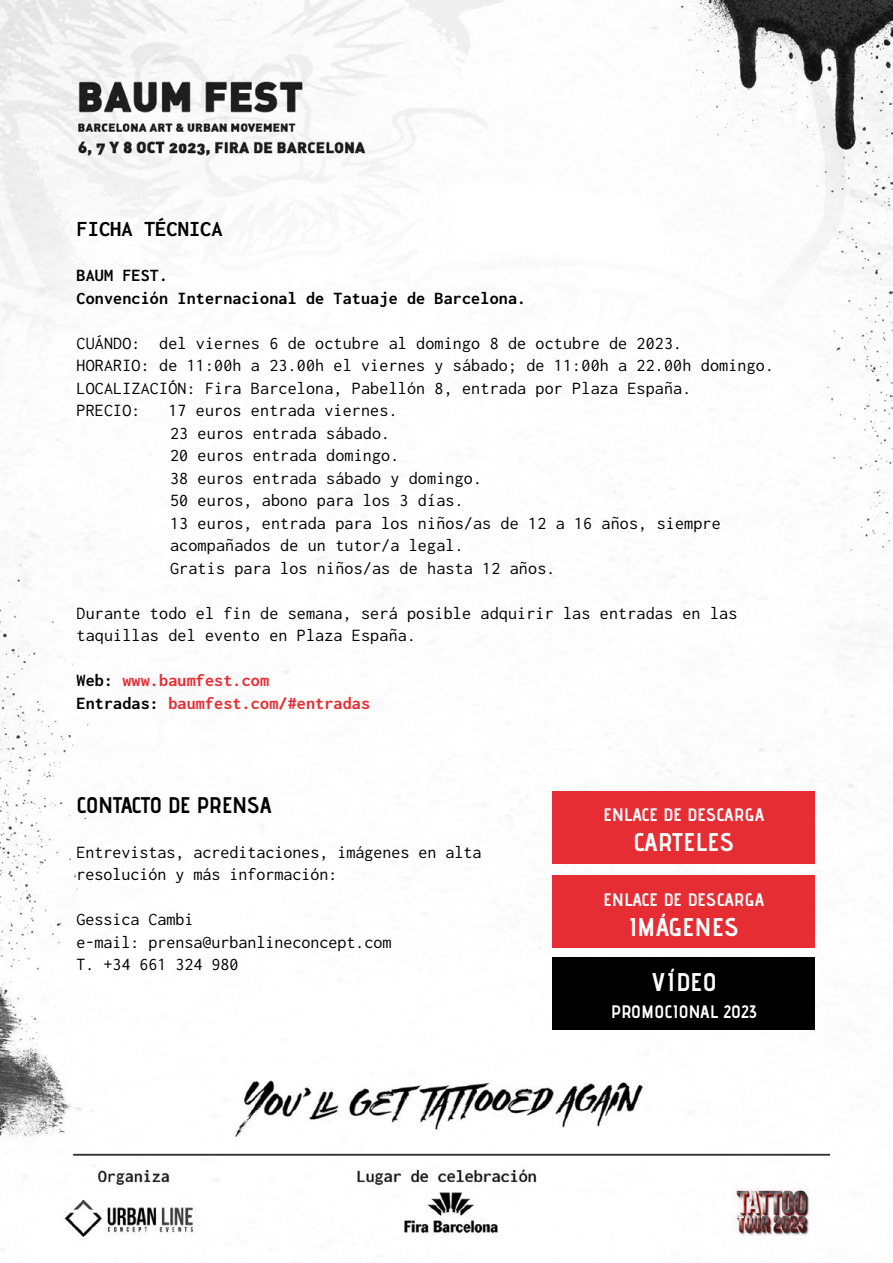
<style>
.page{position:relative;width:893px;height:1263px;background:#fff}
.page>*{position:absolute;margin:0;border:0;box-sizing:border-box;transform-origin:0 0}
.t1{font:700 25.5px/55.5px "Advent Pro";letter-spacing:.02em;color:#fff;text-align:center}
.t2{font:700 22.5px "Advent Pro";color:#000}
.t3{font:22.5px "Inconsolata";color:#000}
.t4{font:18px/22.5px "Inconsolata";letter-spacing:.01em;color:#000}
.t5{font:18px/22.5px "Inconsolata";letter-spacing:.01em;color:#e62d34}
.t6{font:700 18px "Advent Pro";letter-spacing:.02em;color:#fff}
.s1{color:#000}
</style>
<div class="page">
<img style="left:0;top:0;width:893px;height:1249px">
<div style="left:553px;top:791px;width:262px;height:72px;background:#e62d34"></div>
<div style="left:553px;top:875px;width:262px;height:72px;background:#e62d34"></div>
<div style="left:553px;top:958px;width:262px;height:72px;background:#000"></div>
<p class="t3" style="left:77px;top:214px;width:148px">FICHA TÉCNICA</p>
<p class="t4" style="left:77px;top:265px;width:451px">BAUM FEST.<br>Convención Internacional de Tatuaje de Barcelona.</p>
<p class="t4" style="left:77px;top:332px;width:699px">CUÁNDO: del viernes 6 de octubre al domingo 8 de octubre de 2023.<br>HORARIO: de 11:00h a 23.00h el viernes y sábado; de 11:00h a 22.00h domingo.<br>LOCALIZACIÓN: Fira Barcelona, Pabellón 8, entrada por Plaza España.<br>PRECIO:</p>
<p class="t4" style="left:168px;top:400px;width:554px">17 euros entrada viernes.<br>23 euros entrada sábado.<br>20 euros entrada domingo.<br>38 euros entrada sábado y domingo.<br>50 euros, abono para los 3 días.<br>13 euros, entrada para los niños/as de 12 a 16 años, siempre acompañados de un tutor/a legal.<br>Gratis para los niños/as de hasta 12 años.</p>
<p class="t4" style="left:77px;top:602px;width:662px">Durante todo el fin de semana, será posible adquirir las entradas en las taquillas del evento en Plaza España.</p>
<p class="t5" style="left:77px;top:670px;width:295px"><span class="s1">Web:</span> www.baumfest.com<br><span class="s1">Entradas:</span> baumfest.com/#entradas</p>
<p class="t2" style="left:77px;top:791px;width:197px">CONTACTO DE PRENSA</p>
<p class="t4" style="left:77px;top:841px;width:406px">Entrevistas, acreditaciones, imágenes en alta resolución y más información:</p>
<p class="t4" style="left:77px;top:908px;width:316px">Gessica Cambi<br>e-mail: prensa@urbanlineconcept.com<br>T. +34 661 324 980</p>
<p class="t6" style="left:603px;top:803px;width:162px">ENLACE DE DESCARGA</p>
<h1 class="t1" style="left:633px;top:813px;width:102px">CARTELES</h1>
<p class="t6" style="left:603px;top:888px;width:162px">ENLACE DE DESCARGA</p>
<h1 class="t1" style="left:629px;top:899px;width:111px">IMÁGENES<br>VÍDEO</h1>
<p class="t6" style="left:611px;top:1001px;width:147px">PROMOCIONAL 2023</p>
</div>
